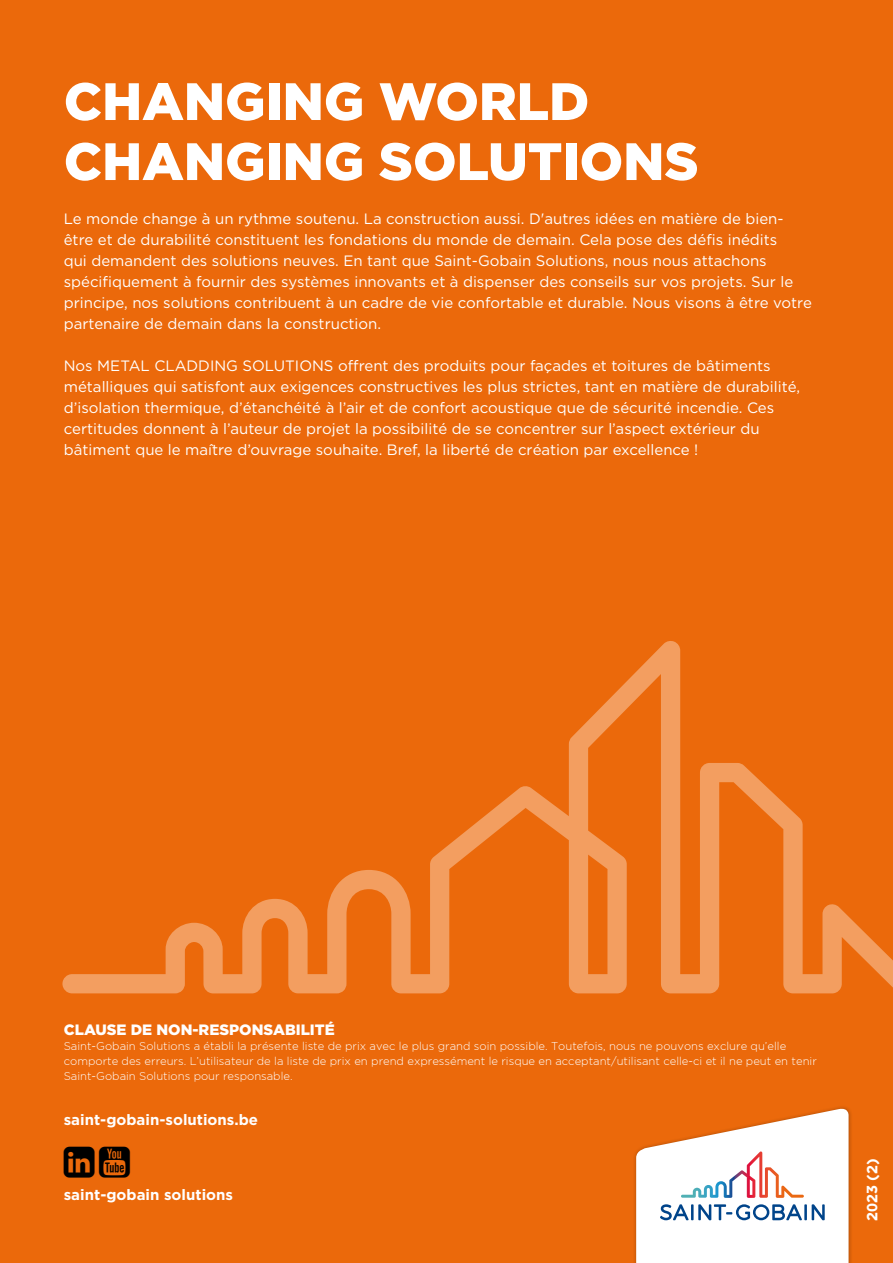
<style>
.page{position:relative;width:893px;height:1263px;background:#eb690b}
.page>*{position:absolute;margin:0;border:0;box-sizing:border-box;transform-origin:0 0}
.t1{font:900 52.5px/60px "Gotham";color:#fff}
.t2{font:15px/21px "Gotham";color:#fff}
.t3{font:700 15px "Gotham";color:#fff}
.t4{font:900 15px "Gotham";color:#fff}
.t5{font:700 15px "Gotham Bold Eigen";color:#fff}
.t6{font:11.25px/15px "Gotham Light Eigen";color:#fff}
</style>
<div class="page">
<svg style="left:62px;top:641px;width:831px;height:352px"></svg>
<div style="left:632px;top:1105px;width:221px;height:158px;background:#000;opacity:.3"></div>
<svg style="left:636px;top:1109px;width:212px;height:154px;background:#f0dfd5"></svg>
<h1 class="t1" style="left:64px;top:71px;width:636px">CHANGING WORLD<br>CHANGING SOLUTIONS</h1>
<p class="t2" style="left:64px;top:207px;width:750px">Le monde change à un rythme soutenu. La construction aussi. D'autres idées en matière de bien&shy;être et de durabilité constituent les fondations du monde de demain. Cela pose des défis inédits<br>qui demandent des solutions neuves. En tant que Saint-Gobain Solutions, nous nous attachons spécifiquement à fournir des systèmes innovants et à dispenser des conseils sur vos projets. Sur le principe, nos solutions contribuent à un cadre de vie confortable et durable. Nous visons à être votre partenaire de demain dans la construction.</p>
<p class="t2" style="left:64px;top:354px;width:738px">Nos METAL CLADDING SOLUTIONS offrent des produits pour façades et toitures de bâtiments métalliques qui satisfont aux exigences constructives les plus strictes, tant en matière de durabilité, d’isolation thermique, d’étanchéité à l’air et de confort acoustique que de sécurité incendie. Ces certitudes donnent à l’auteur de projet la possibilité de se concentrer sur l’aspect extérieur du bâtiment que le maître d’ouvrage souhaite. Bref, la liberté de création par excellence !</p>
<p class="t4" style="left:64px;top:1019px;width:272px">CLAUSE DE NON-RESPONSABILITÉ</p>
<p class="t6" style="left:64px;top:1038px;width:755px">Saint-Gobain Solutions a établi la présente liste de prix avec le plus grand soin possible. Toutefois, nous ne pouvons exclure qu’elle comporte des erreurs. L’utilisateur de la liste de prix en prend expressément le risque en acceptant/utilisant celle-ci et il ne peut en tenir<br>Saint-Gobain Solutions pour responsable.</p>
<p class="t3" style="left:64px;top:1110px;width:196px">saint-gobain-solutions.be</p>
<p class="t3" style="left:64px;top:1185px;width:171px">saint-gobain solutions</p>
<p class="t5" style="left:862px;top:1221px;width:64px;rotate:-90deg">2023 (2)</p>
</div>
